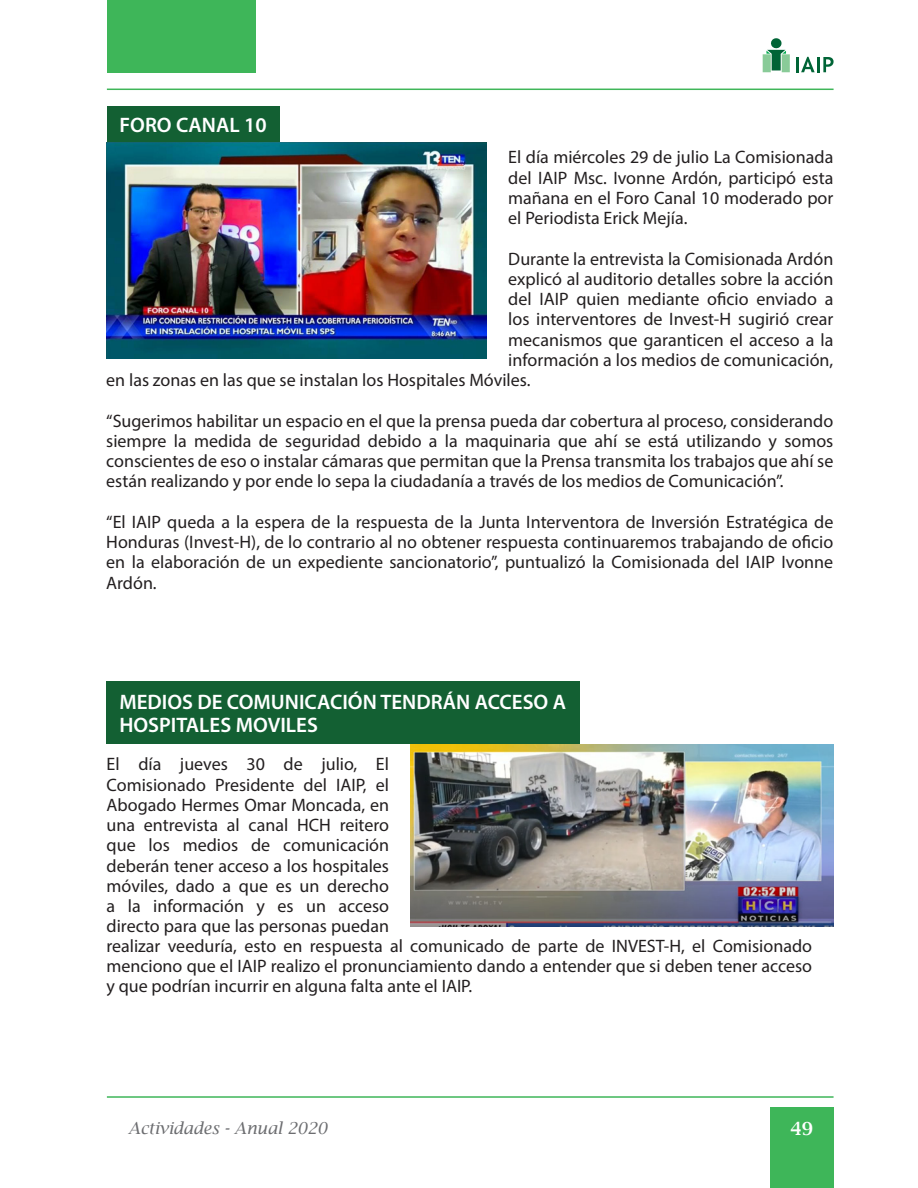
<style>
.page{position:relative;width:918px;height:1188px;background:#fff}
.page>*{position:absolute;margin:0;border:0;box-sizing:border-box;transform-origin:0 0}
.t1{font:600 21px/22.5px "Myriad Pro";color:#fff}
.t2{font:18px/20.2px "Myriad Pro";color:#231f20;text-align:justify}
.t3{font:600 18px "Lucida Bright";color:#fff}
.t4{font:italic 16.5px "Lucida Bright";color:#6c6d70}
</style>
<div class="page">
<div style="left:107px;top:106px;width:172px;height:37px;background:#136033"></div>
<img style="left:106px;top:143px;width:381px;height:215px">
<div style="left:106px;top:682px;width:474px;height:62px;background:#136033"></div>
<img style="left:411px;top:744px;width:423px;height:182px">
<div style="left:770px;top:1107px;width:64px;height:81px;background:#3eb659"></div>
<div style="left:107px;top:0;width:149px;height:72px;background:#3eb659"></div>
<hr style="left:107px;top:89px;width:727px;height:1px;background:#3fb659">
<hr style="left:107px;top:1096px;width:727px;height:2px;background:#3fb659">
<svg style="left:801px;top:57px;width:14px;height:15px"></svg>
<svg style="left:823px;top:57px;width:11px;height:15px"></svg>
<hr style="left:796px;top:57px;width:3px;height:15px;background:#006436">
<hr style="left:817px;top:57px;width:3px;height:15px;background:#006436">
<svg style="left:763px;top:38px;width:27px;height:34px"></svg>
<p class="t1" style="left:120px;top:113px;width:149px">FORO CANAL 10</p>
<p class="t2" style="left:508px;top:147px;width:327px">El día miércoles 29 de julio La Comisionada del IAIP Msc. Ivonne Ardón, participó esta mañana en el Foro Canal 10 moderado por el Periodista Erick Mejía.</p>
<p class="t2" style="left:508px;top:248px;width:327px">Durante la entrevista la Comisionada Ardón explicó al auditorio detalles sobre la acción del IAIP quien mediante oficio enviado a los interventores de Invest-H sugirió crear mecanismos que garanticen el acceso a la información a los medios de comunicación,</p>
<p class="t2" style="left:106px;top:370px;width:426px">en las zonas en las que se instalan los Hospitales Móviles.</p>
<p class="t2" style="left:106px;top:410px;width:729px">“Sugerimos habilitar un espacio en el que la prensa pueda dar cobertura al proceso, considerando siempre la medida de seguridad debido a la maquinaria que ahí se está utilizando y somos conscientes de eso o instalar cámaras que permitan que la Prensa transmita los trabajos que ahí se están realizando y por ende lo sepa la ciudadanía a través de los medios de Comunicación”.</p>
<p class="t2" style="left:106px;top:512px;width:729px">“El IAIP queda a la espera de la respuesta de la Junta Interventora de Inversión Estratégica de Honduras (Invest-H), de lo contrario al no obtener respuesta continuaremos trabajando de oficio en la elaboración de un expediente sancionatorio”, puntualizó la Comisionada del IAIP Ivonne Ardón.</p>
<p class="t1" style="left:119px;top:691px;width:448px">MEDIOS DE COMUNICACIÓN TENDRÁN ACCESO A<br>HOSPITALES MOVILES</p>
<p class="t2" style="left:107px;top:754px;width:284px">El día jueves 30 de julio, El Comisionado Presidente del IAIP, el Abogado Hermes Omar Moncada, en una entrevista al canal HCH reitero que los medios de comunicación deberán tener acceso a los hospitales móviles, dado a que es un derecho a la información y es un acceso directo para que las personas puedan</p>
<p class="t2" style="left:106px;top:935px;width:707px">realizar veeduría, esto en respuesta al comunicado de parte de INVEST-H, el Comisionado menciono que el IAIP realizo el pronunciamiento dando a entender que si deben tener acceso y que podrían incurrir en alguna falta ante el IAIP.</p>
<p class="t4" style="left:128px;top:1118px;width:201px">Actividades - Anual 2020</p>
<p class="t3" style="left:790px;top:1119px;width:24px">49</p>
</div>
